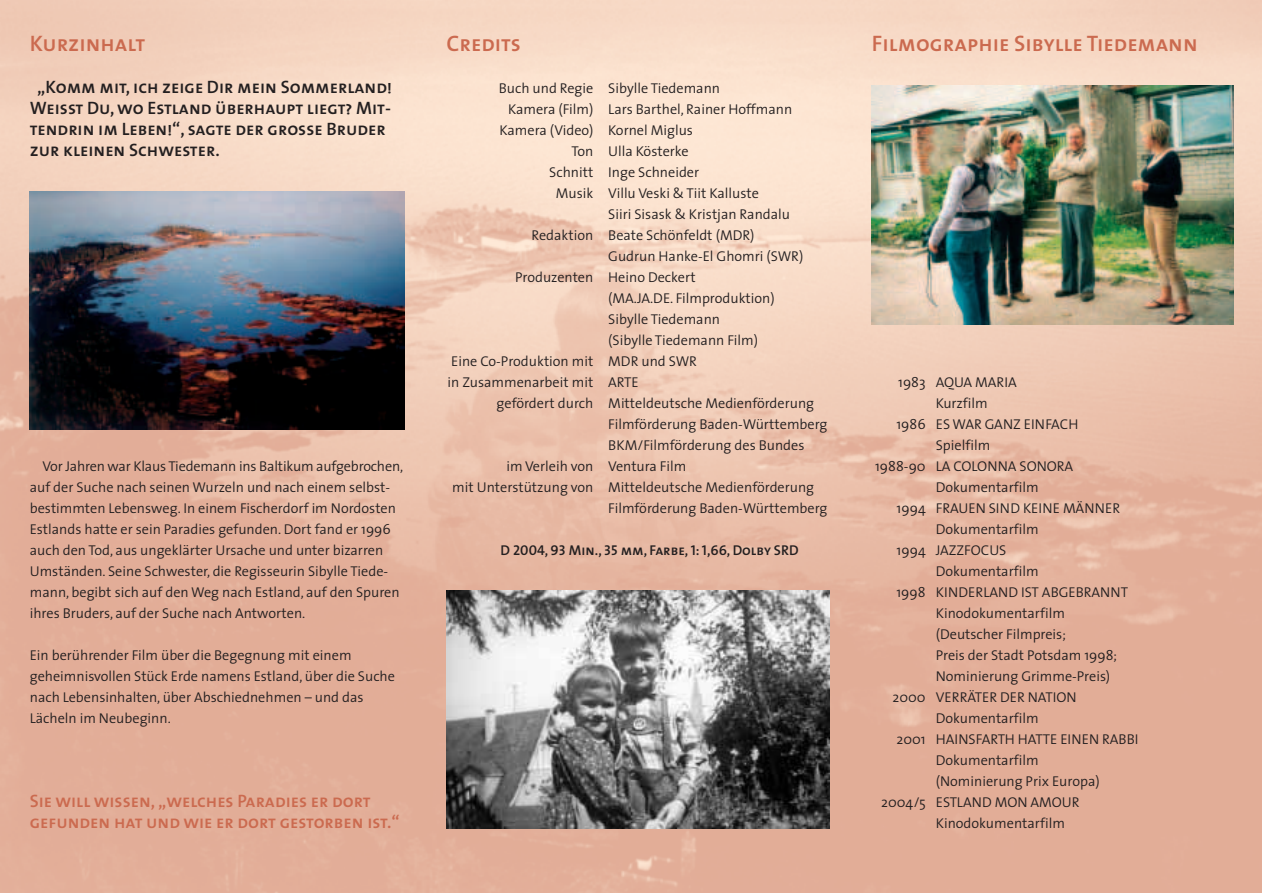
<style>
.page{position:relative;width:1262px;height:893px;background:#fff}
.page>*{position:absolute;margin:0;border:0;box-sizing:border-box;transform-origin:0 0}
.t1{font:22.5px "The Sans Semi Bold Caps";color:#cb6a4f}
.t2{font:18px/21px "The Sans Semi Bold Caps";color:#231f20}
.t3{font:18px/21px "The Sans Semi Bold Caps";color:#cb6a4f}
.t4{font:300 14.25px/21px "The Sans";color:#231f20}
.t5{font:14.25px "The Sans Semi Bold Caps";color:#231f20}
</style>
<div class="page">
<img style="left:0;top:0;width:1261px;height:892px">
<img style="left:872px;top:86px;width:361px;height:238px">
<img style="left:30px;top:191px;width:374px;height:238px">
<img style="left:446px;top:590px;width:383px;height:238px">
<h1 class="t1" style="left:30px;top:30px;width:117px">Kurzinhalt</h1>
<p class="t2" style="left:30px;top:76px;width:364px;text-indent:7px">„Komm mit, ich zeige Dir mein Sommerland!<br>Weisst Du, wo Estland überhaupt liegt? Mit&shy;tendrin im Leben!“, sagte der grosse Bruder zur kleinen Schwester.</p>
<p class="t4" style="left:30px;top:457px;width:375px;text-indent:13px">Vor Jahren war Klaus Tiedemann ins Baltikum aufgebrochen, auf der Suche nach seinen Wurzeln und nach einem selbst&shy;bestimmten Lebensweg. In einem Fischerdorf im Nordosten Estlands hatte er sein Paradies gefunden. Dort fand er 1996 auch den Tod, aus ungeklärter Ursache und unter bizarren Umständen. Seine Schwester, die Regisseurin Sibylle Tiede&shy;mann, begibt sich auf den Weg nach Estland, auf den Spuren ihres Bruders, auf der Suche nach Antworten.</p>
<p class="t4" style="left:30px;top:646px;width:367px">Ein berührender Film über die Begegnung mit einem geheimnisvollen Stück Erde namens Estland, über die Suche nach Lebensinhalten, über Abschiednehmen – und das Lächeln im Neubeginn.</p>
<p class="t3" style="left:30px;top:790px;width:371px">Sie will wissen, „welches Paradies er dort gefunden hat und wie er dort gestorben ist.“</p>
<h1 class="t1" style="left:446px;top:30px;width:76px">Credits</h1>
<p class="t4" style="left:499px;top:79px;width:223px">Buch und Regie Sibylle Tiedemann</p>
<p class="t4" style="left:508px;top:100px;width:285px">Kamera (Film) Lars Barthel, Rainer Hoffmann</p>
<p class="t4" style="left:499px;top:121px;width:195px">Kamera (Video) Kornel Miglus</p>
<p class="t4" style="left:571px;top:142px;width:119px">Ton Ulla Kösterke</p>
<p class="t4" style="left:549px;top:163px;width:151px">Schnitt Inge Schneider</p>
<p class="t4" style="left:556px;top:184px;width:205px">Musik Villu Veski &amp; Tiit Kalluste</p>
<p class="t4" style="left:608px;top:205px;width:183px">Siiri Sisask &amp; Kristjan Randalu</p>
<p class="t4" style="left:531px;top:226px;width:224px">Redaktion Beate Schönfeldt (MDR)</p>
<p class="t4" style="left:608px;top:247px;width:197px">Gudrun Hanke-El Ghomri (SWR)</p>
<p class="t4" style="left:515px;top:268px;width:182px">Produzenten Heino Deckert</p>
<p class="t4" style="left:608px;top:289px;width:168px">(MA.JA.DE. Filmproduktion)</p>
<p class="t4" style="left:608px;top:310px;width:113px">Sibylle Tiedemann</p>
<p class="t4" style="left:608px;top:331px;width:151px">(Sibylle Tiedemann Film)</p>
<p class="t4" style="left:451px;top:352px;width:247px">Eine Co-Produktion mit MDR und SWR</p>
<p class="t4" style="left:447px;top:373px;width:193px">in Zusammenarbeit mit ARTE</p>
<p class="t4" style="left:496px;top:394px;width:319px">gefördert durch Mitteldeutsche Medienförderung</p>
<p class="t4" style="left:608px;top:415px;width:221px">Filmförderung Baden-Württemberg</p>
<p class="t4" style="left:608px;top:436px;width:198px">BKM/Filmförderung des Bundes</p>
<p class="t4" style="left:506px;top:457px;width:181px">im Verleih von Ventura Film</p>
<p class="t4" style="left:452px;top:478px;width:363px">mit Unterstützung von Mitteldeutsche Medienförderung</p>
<p class="t4" style="left:608px;top:499px;width:221px">Filmförderung Baden-Württemberg</p>
<p class="t5" style="left:500px;top:542px;width:300px">D 2004, 93 Min., 35 mm, Farbe, 1: 1,66, Dolby SRD</p>
<h1 class="t1" style="left:872px;top:30px;width:327px">Filmographie Sibylle Tiedemann</h1>
<p class="t4" style="left:898px;top:373px;width:120px">1983 AQUA MARIA</p>
<p class="t4" style="left:935px;top:394px;width:54px">Kurzfilm</p>
<p class="t4" style="left:896px;top:415px;width:183px">1986 ES WAR GANZ EINFACH</p>
<p class="t4" style="left:935px;top:436px;width:56px">Spielfilm</p>
<p class="t4" style="left:875px;top:457px;width:200px">1988-90 LA COLONNA SONORA</p>
<p class="t4" style="left:935px;top:478px;width:105px">Dokumentarfilm</p>
<p class="t4" style="left:896px;top:499px;width:225px">1994 FRAUEN SIND KEINE MÄNNER</p>
<p class="t4" style="left:935px;top:520px;width:105px">Dokumentarfilm</p>
<p class="t4" style="left:896px;top:541px;width:111px">1994 JAZZFOCUS</p>
<p class="t4" style="left:935px;top:562px;width:105px">Dokumentarfilm</p>
<p class="t4" style="left:896px;top:583px;width:233px">1998 KINDERLAND IST ABGEBRANNT</p>
<p class="t4" style="left:935px;top:604px;width:131px">Kinodokumentarfilm</p>
<p class="t4" style="left:935px;top:625px;width:132px">(Deutscher Filmpreis;</p>
<p class="t4" style="left:935px;top:646px;width:183px">Preis der Stadt Potsdam 1998;</p>
<p class="t4" style="left:935px;top:667px;width:176px">Nominierung Grimme-Preis)</p>
<p class="t4" style="left:892px;top:688px;width:186px">2000 VERRÄTER DER NATION</p>
<p class="t4" style="left:935px;top:709px;width:105px">Dokumentarfilm</p>
<p class="t4" style="left:896px;top:730px;width:244px">2001 HAINSFARTH HATTE EINEN RABBI</p>
<p class="t4" style="left:935px;top:751px;width:105px">Dokumentarfilm</p>
<p class="t4" style="left:935px;top:772px;width:165px">(Nominierung Prix Europa)</p>
<p class="t4" style="left:881px;top:793px;width:200px">2004/5 ESTLAND MON AMOUR</p>
<p class="t4" style="left:935px;top:814px;width:131px">Kinodokumentarfilm</p>
</div>
